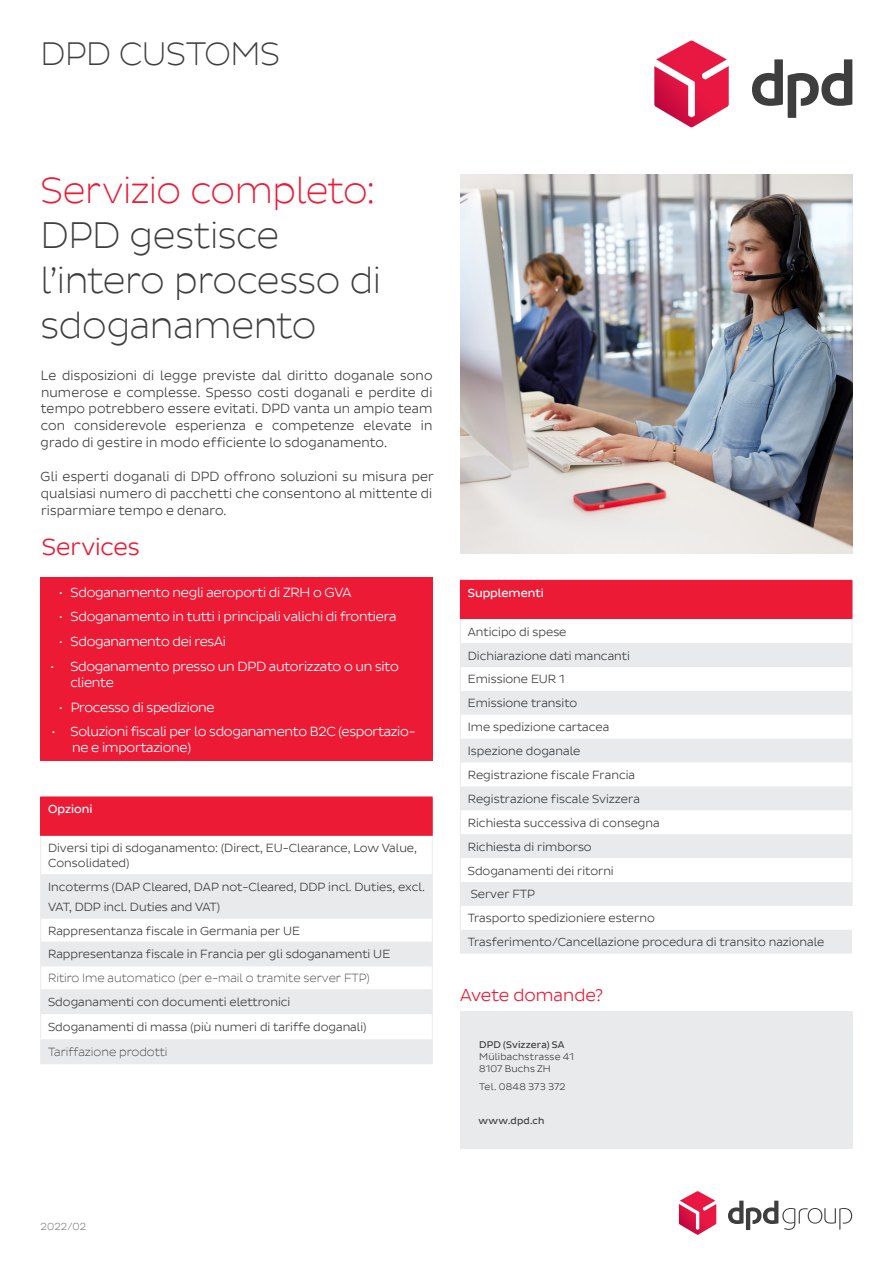
<style>
.page{position:relative;width:893px;height:1263px;background:#fff}
.page>*{position:absolute;margin:0;border:0;box-sizing:border-box;transform-origin:0 0}
.Headline{font:300 37.5px/45px "Pluto Sans DPD Extra";letter-spacing:-.01em;color:#3e3e3f}
.t1{font:300 33px "Pluto Sans DPD Extra";letter-spacing:-.015em;color:#3e3e3f}
.Big_Subhead_red{font:24px "Pluto Sans DPD Light";color:#ed1a35}
.Big_Subhead_red-2{font:17.55px "Pluto Sans DPD Light";color:#ed1a35}
.Copy{font:13.5px/16.8px "Pluto Sans DPD Light";letter-spacing:.01em;color:#3e3e3f;text-align:justify}
.t2{font:13.5px/16.2px "Pluto Sans DPD Light";letter-spacing:-.02em;color:#fff}
.Detail_copy{font:12px/15px "Pluto Sans DPD Light";color:#3e3e3f}
.Detail_copy-2{font:300 12px "Pluto Sans DPD Extra";color:#3e3e3f}
.Detail_copy-3{font:12px "Pluto Sans DPD Regular";color:#fff}
.t3{font:10.5px "Pluto Sans DPD Light";letter-spacing:.015em;color:#86888b}
.Bullet{font:9.9px "Pluto Sans DPD Light";letter-spacing:.02em;color:#3e3e3f}
.Bullet-2{font:9.9px "Pluto Sans DPD Regular";letter-spacing:.02em;color:#3e3e3f}
.s1{color:#ed1a35}
.s2{font-family:"Pluto Sans DPD Regular"}
</style>
<div class="page">
<svg style="left:752px;top:59px;width:100px;height:59px"></svg>
<svg style="left:654px;top:41px;width:75px;height:86px"></svg>
<svg style="left:728px;top:1200px;width:124px;height:30px"></svg>
<svg style="left:679px;top:1191px;width:37px;height:44px"></svg>
<div style="left:41px;top:797px;width:391px;height:39px;background:#ed1a35"></div>
<svg style="left:41px;top:875px;width:391px;height:188px;fill:#e9eaeb"></svg>
<hr style="left:40px;top:797px;width:1px;height:39px;background:#ed1a35">
<hr style="left:432px;top:797px;width:1px;height:39px;background:#ed1a35">
<hr style="left:40px;top:836px;width:1px;height:39px;background:#e9eaeb">
<hr style="left:432px;top:836px;width:1px;height:39px;background:#e9eaeb">
<hr style="left:40px;top:875px;width:1px;height:43px;background:#e9eaeb">
<hr style="left:41px;top:874px;width:391px;height:1px;background:#e9eaeb">
<hr style="left:432px;top:875px;width:1px;height:43px;background:#e9eaeb">
<hr style="left:41px;top:918px;width:391px;height:1px;background:#e9eaeb">
<hr style="left:41px;top:942px;width:391px;height:1px;background:#e9eaeb">
<svg style="left:40px;top:918px;width:1px;height:145px"></svg>
<hr style="left:41px;top:965px;width:391px;height:1px;background:#e9eaeb">
<svg style="left:432px;top:918px;width:1px;height:145px"></svg>
<hr style="left:40px;top:989px;width:393px;height:1px;background:#e9eaeb">
<hr style="left:40px;top:1013px;width:393px;height:1px;background:#e9eaeb">
<hr style="left:40px;top:1039px;width:393px;height:1px;background:#e9eaeb">
<hr style="left:40px;top:1063px;width:393px;height:1px;background:#e9eaeb">
<div style="left:460px;top:580px;width:392px;height:39px;background:#ed1a35"></div>
<svg style="left:461px;top:643px;width:391px;height:311px;fill:#e9eaeb"></svg>
<hr style="left:852px;top:581px;width:1px;height:38px;background:#ed1a35">
<svg style="left:460px;top:619px;width:1px;height:335px"></svg>
<hr style="left:852px;top:619px;width:1px;height:287px;background:#e9eaeb">
<div style="left:460px;top:1011px;width:392px;height:138px;background:#e9eaeb"></div>
<div style="left:41px;top:578px;width:392px;height:183px;background:#ed1a35"></div>
<img style="left:460px;top:175px;width:392px;height:379px">
<p class="t1" style="left:41px;top:35px;width:241px">DPD CUSTOMS</p>
<p class="Headline" style="left:41px;top:168px;width:342px"><span class="s1">Servizio completo:<br></span>DPD gestisce l’intero processo di sdoganamento</p>
<p class="Copy" style="left:41px;top:367px;width:393px">Le disposizioni di legge previste dal diritto doganale sono numerose e complesse. Spesso costi doganali e perdite di tempo potrebbero essere evitati. DPD vanta un ampio team con considerevole esperienza e competenze elevate in grado di gestire in modo efficiente lo sdoganamento.</p>
<p class="Copy" style="left:41px;top:468px;width:395px">Gli esperti doganali di DPD offrono soluzioni su misura per qualsiasi numero di pacchetti che consentono al mittente di risparmiare tempo e denaro.</p>
<p class="Big_Subhead_red" style="left:42px;top:533px;width:100px">Services</p>
<p class="t2" style="left:59px;top:584px;width:294px"><span class="s2">∙</span> Sdoganamento negli aeroporti di ZRH o GVA</p>
<p class="t2" style="left:59px;top:609px;width:339px"><span class="s2">∙</span> Sdoganamento in tutti i principali valichi di frontiera</p>
<p class="t2" style="left:59px;top:633px;width:168px"><span class="s2">∙</span> Sdoganamento dei resAi</p>
<p class="t2" style="left:70px;top:658px;width:330px;text-indent:-20px"><span class="s2">∙</span> Sdoganamento presso un DPD autorizzato o un sito cliente</p>
<p class="t2" style="left:59px;top:699px;width:157px"><span class="s2">∙</span> Processo di spedizione</p>
<p class="t2" style="left:72px;top:724px;width:345px;text-indent:-20px"><span class="s2">∙</span> Soluzioni fiscali per lo sdoganamento B2C (esportazio&shy;ne e importazione)</p>
<p class="Detail_copy-3" style="left:48px;top:802px;width:46px">Opzioni</p>
<p class="Detail_copy" style="left:48px;top:841px;width:370px">Diversi tipi di sdoganamento: (Direct, EU-Clearance, Low Value,<br>Consolidated)</p>
<p class="Detail_copy" style="left:48px;top:877px;width:378px;line-height:19.5px">Incoterms (DAP Cleared, DAP not-Cleared, DDP incl. Duties, excl.<br>VAT, DDP incl. Duties and VAT)</p>
<p class="Detail_copy" style="left:48px;top:923px;width:253px">Rappresentanza fiscale in Germania per UE</p>
<p class="Detail_copy" style="left:48px;top:947px;width:344px">Rappresentanza fiscale in Francia per gli sdoganamenti UE</p>
<p class="Detail_copy-2" style="left:48px;top:971px;width:323px">Ritiro Ime automatico (per e-mail o tramite server FTP)</p>
<p class="Detail_copy" style="left:48px;top:995px;width:244px">Sdoganamenti con documenti elettronici</p>
<p class="Detail_copy" style="left:48px;top:1020px;width:320px">Sdoganamenti di massa (più numeri di tariffe doganali)</p>
<p class="Detail_copy-2" style="left:48px;top:1045px;width:121px">Tariffazione prodotti</p>
<p class="Detail_copy-3" style="left:468px;top:586px;width:78px">Supplementi</p>
<p class="Detail_copy" style="left:468px;top:624px;width:100px">Anticipo di spese</p>
<p class="Detail_copy" style="left:468px;top:648px;width:164px">Dichiarazione dati mancanti</p>
<p class="Detail_copy" style="left:468px;top:672px;width:98px">Emissione EUR 1</p>
<p class="Detail_copy" style="left:468px;top:696px;width:111px">Emissione transito</p>
<p class="Detail_copy" style="left:468px;top:720px;width:143px">Ime spedizione cartacea</p>
<p class="Detail_copy" style="left:468px;top:744px;width:114px">Ispezione doganale</p>
<p class="Detail_copy" style="left:468px;top:767px;width:169px">Registrazione fiscale Francia</p>
<p class="Detail_copy" style="left:468px;top:791px;width:174px">Registrazione fiscale Svizzera</p>
<p class="Detail_copy" style="left:468px;top:815px;width:193px">Richiesta successiva di consegna</p>
<p class="Detail_copy" style="left:468px;top:839px;width:125px">Richiesta di rimborso</p>
<p class="Detail_copy" style="left:468px;top:863px;width:147px">Sdoganamenti dei ritorni</p>
<p class="Detail_copy" style="left:471px;top:887px;width:66px">Server FTP</p>
<p class="Detail_copy" style="left:468px;top:911px;width:188px">Trasporto spedizioniere esterno</p>
<p class="Detail_copy" style="left:468px;top:935px;width:358px">Trasferimento/Cancellazione procedura di transito nazionale</p>
<p class="Big_Subhead_red-2" style="left:460px;top:985px;width:145px">Avete domande?</p>
<p class="Bullet-2" style="left:479px;top:1039px;width:87px">DPD (Svizzera) SA</p>
<p class="Bullet" style="left:479px;top:1051px;width:96px">Mülibachstrasse 41</p>
<p class="Bullet" style="left:479px;top:1063px;width:73px">8107 Buchs ZH</p>
<p class="Bullet" style="left:479px;top:1081px;width:88px">Tel. 0848 373 372</p>
<p class="Bullet-2" style="left:479px;top:1115px;width:67px">www.dpd.ch</p>
<p class="t3" style="left:41px;top:1221px;width:47px">2022/02</p>
</div>
